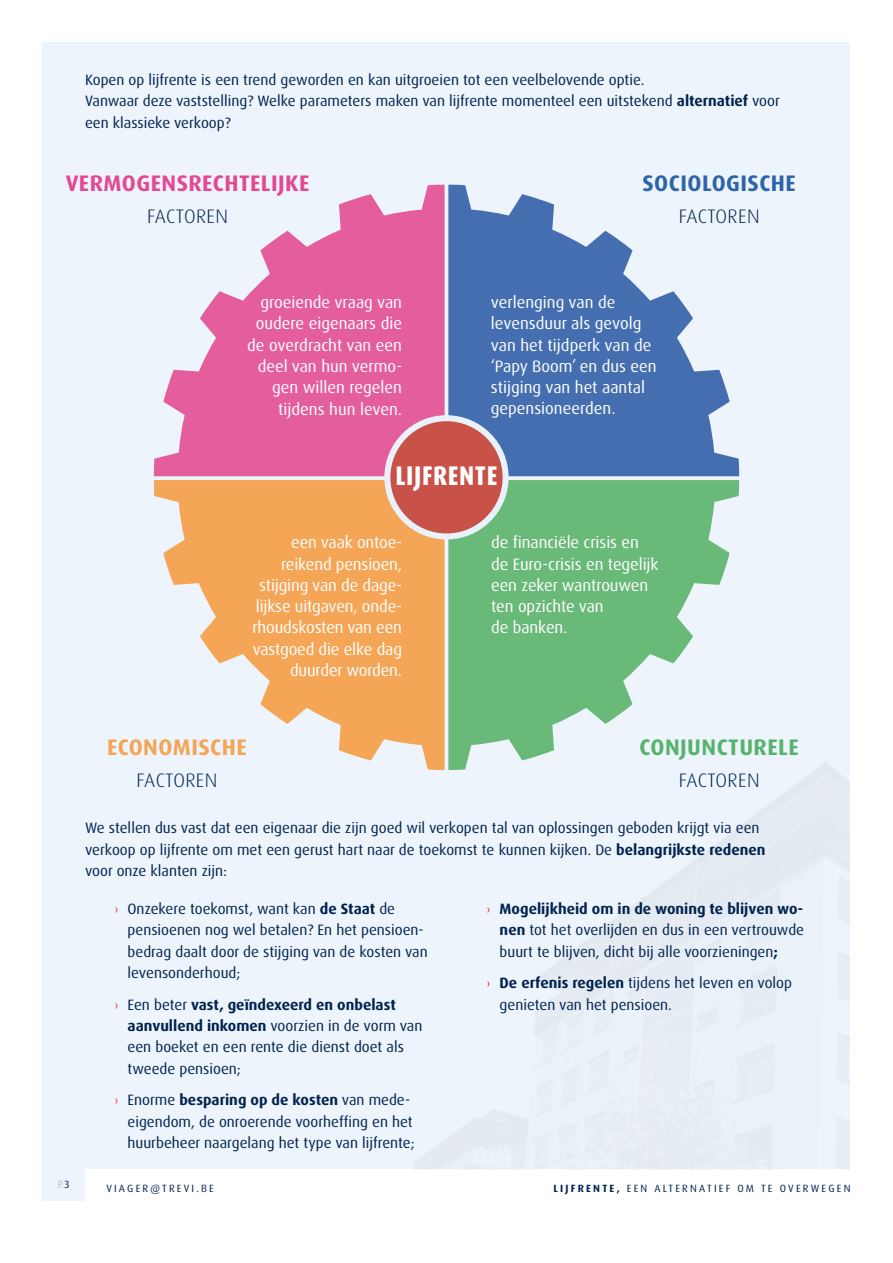
<style>
.page{position:relative;width:893px;height:1263px;background:#fff}
.page>*{position:absolute;margin:0;border:0;box-sizing:border-box;transform-origin:0 0}
.t1{font:800 condensed 27px "Dax OT";letter-spacing:.02em;color:#fff}
.t2{font:700 22.5px "Dax OT";letter-spacing:.02em;color:#e24894}
.t3{font:700 22.5px "Dax OT";letter-spacing:.02em;color:#56b36c}
.t4{font:700 22.5px "Dax OT";letter-spacing:.02em;color:#2e64aa}
.t5{font:700 22.5px "Dax OT";letter-spacing:.02em;color:#f4a556}
.t6{font:300 19.5px "Dax OT";letter-spacing:.02em;color:#00234f}
.t7{font:16.5px/21.3px "Dax OT";letter-spacing:-.005em;color:#fff;text-align:right}
.t8{font:15px/21.3px "Dax OT";color:#00234f}
.t9{font:10.5px "Dax OT";letter-spacing:.21em;color:#00234f}
.t10{font:10.5px "Dax OT";color:#b8c4bc}
.s1{font-weight:700}
.s2{font-size:12px;color:#ed1d24}
.s3{color:#00234f}
</style>
<div class="page">
<div style="left:43px;top:1169px;width:42px;height:32px;background:#edf4fb"></div>
<div style="left:43px;top:43px;width:850px;height:1126px;background:#edf4fb"></div>
<svg style="left:154px;top:185px;width:291px;height:291px;fill:#e45e9d"></svg>
<svg style="left:448px;top:480px;width:291px;height:290px;fill:#69b979"></svg>
<svg style="left:154px;top:480px;width:291px;height:290px;fill:#f4a556"></svg>
<svg style="left:448px;top:185px;width:291px;height:291px;fill:#456eb0"></svg>
<div style="left:387px;top:418px;width:119px;height:118px;background:#c85148;border-radius:50%"></div>
<div style="left:384px;top:415px;width:125px;height:124px;border:6px solid #e9f1fa;border-radius:50%"></div>
<div style="left:850px;top:32px;width:43px;height:1148px;background:#fff"></div>
<p class="t8" style="left:85px;top:69px;width:696px">Kopen op lijfrente is een trend geworden en kan uitgroeien tot een veelbelovende optie.<br>Vanwaar deze vaststelling? Welke parameters maken van lijfrente momenteel een uitstekend <span class="s1">alternatief</span> voor een klassieke verkoop?</p>
<h2 class="t2" style="left:66px;top:169px;width:245px">Vermogensrechtelijke</h2>
<h3 class="t6" style="left:147px;top:204px;width:79px">FACTOREN</h3>
<p class="t7" style="left:247px;top:292px;width:156px">groeiende vraag van oudere eigenaars die de overdracht van een deel van hun vermo&shy;gen willen regelen tijdens hun leven.</p>
<h2 class="t4" style="left:642px;top:169px;width:155px">Sociologische</h2>
<h3 class="t6" style="left:679px;top:204px;width:79px">FACTOREN</h3>
<p class="t7" style="left:491px;top:292px;width:167px;text-align:left">verlenging van de levensduur als gevolg van het tijdperk van de ‘Papy Boom’ en dus een stijging van het aantal gepensioneerden.</p>
<h1 class="t1" style="left:395px;top:458px;width:103px">LIJFRENTE</h1>
<p class="t7" style="left:252px;top:532px;width:151px">een vaak ontoe&shy;reikend pensioen, stijging van de dage&shy;lijkse uitgaven, onde&shy;rhoudskosten van een vastgoed die elke dag duurder worden.</p>
<h2 class="t5" style="left:107px;top:732px;width:141px">Economische</h2>
<h3 class="t6" style="left:137px;top:767px;width:79px">FACTOREN</h3>
<p class="t7" style="left:491px;top:532px;width:169px;text-align:left">de financiële crisis en de Euro-crisis en tegelijk een zeker wantrouwen ten opzichte van<br>de banken.</p>
<h2 class="t3" style="left:640px;top:732px;width:161px">Conjuncturele</h2>
<h3 class="t6" style="left:679px;top:767px;width:79px">FACTOREN</h3>
<p class="t8" style="left:85px;top:817px;width:682px">We stellen dus vast dat een eigenaar die zijn goed wil verkopen tal van oplossingen geboden krijgt via een verkoop op lijfrente om met een gerust hart naar de toekomst te kunnen kijken. De <span class="s1">belangrijkste redenen </span>voor onze klanten zijn:</p>
<p class="t8" style="left:128px;top:898px;width:302px;text-indent:-13px"><span class="s2">›</span> Onzekere toekomst, want kan <span class="s1">de Staat</span> de pensioenen nog wel betalen? En het pensioen&shy;bedrag daalt door de stijging van de kosten van levensonderhoud;</p>
<p class="t8" style="left:128px;top:994px;width:296px;text-indent:-13px"><span class="s2">›</span> Een beter <span class="s1">vast, geïndexeerd en onbelast aanvullend inkomen</span> voorzien in de vorm van een boeket en een rente die dienst doet als tweede pensioen;</p>
<p class="t8" style="left:128px;top:1090px;width:289px;text-indent:-13px"><span class="s2">›</span> Enorme <span class="s1">besparing op de kosten</span> van mede&shy;eigendom, de onroerende voorheffing en het huurbeheer naargelang het type van lijfrente;</p>
<p class="t8" style="left:500px;top:898px;width:306px;text-align:justify;text-indent:-13px"><span class="s2">›</span> <span class="s1">Mogelijkheid om in de woning te blijven wo&shy;nen</span> tot het overlijden en dus in een vertrouwde buurt te blijven, dicht bij alle voorzieningen<span class="s1">;</span></p>
<p class="t8" style="left:500px;top:973px;width:294px;text-indent:-13px"><span class="s2">›</span> <span class="s1">De erfenis regelen</span> tijdens het leven en volop genieten van het pensioen.</p>
<p class="t10" style="left:58px;top:1178px;width:13px">P.<span class="s3">3</span></p>
<p class="t9" style="left:106px;top:1181px;width:109px">viager@trevi.be</p>
<p class="t9" style="left:553px;top:1181px;width:298px"><span class="s1">Lijfrente,</span> een alternatief om te overwegen</p>
</div>
